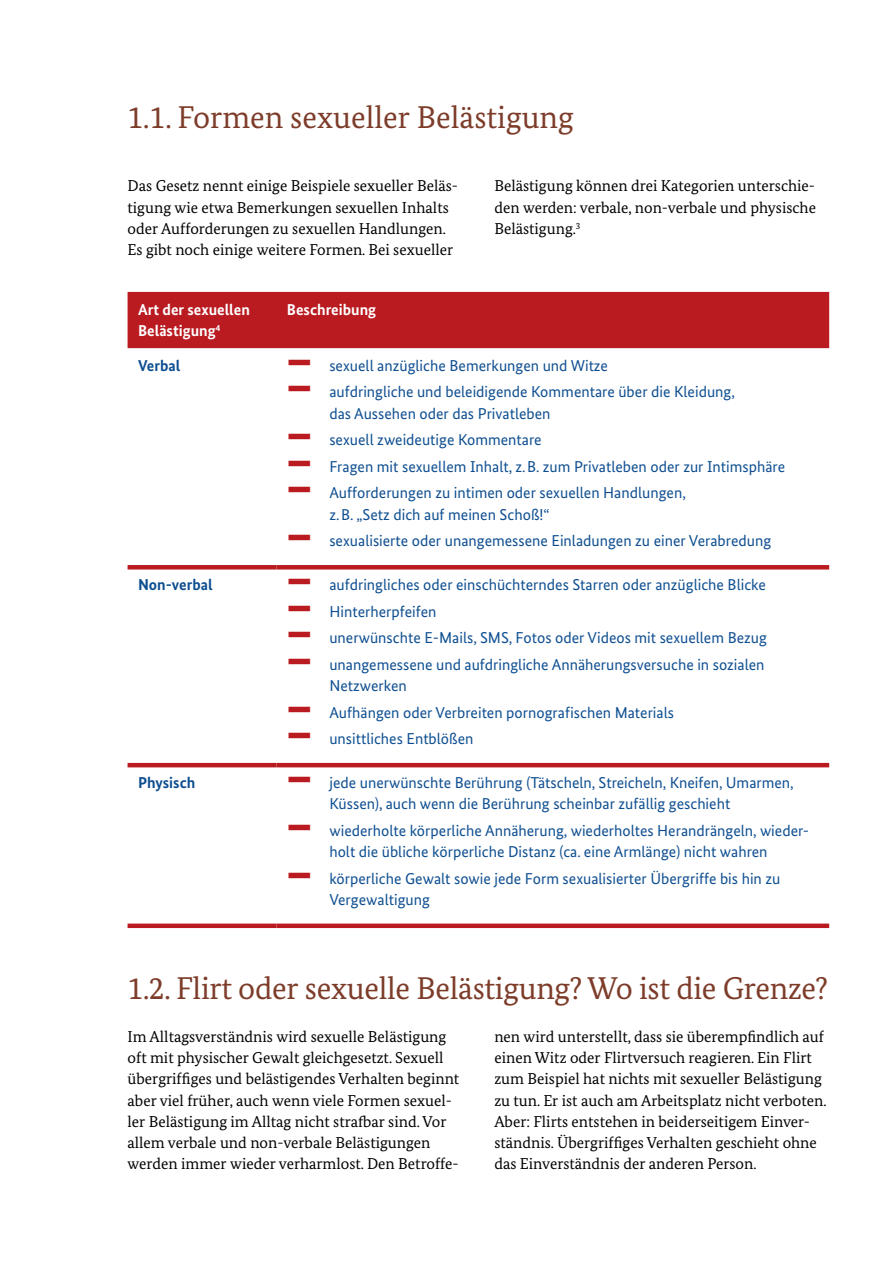
<style>
.page{position:relative;width:893px;height:1263px;background:#fff}
.page>*{position:absolute;margin:0;border:0;box-sizing:border-box;transform-origin:0 0}
.t1{font:700 56.7px "Bundes Sans";color:#ba1b21;scale:.57 1}
.t2{font:31.5px "Bundes Serif";letter-spacing:-.01em;color:#7d3c29}
.t3{font:15.75px/21.3px "Bundes Sans";color:#0f4f91}
.t4{font:15.75px/21.3px "Bundes Serif";color:#000}
.Tabelle_Kopfzeile{font:700 15.75px/21.3px "Bundes Sans";color:#fff}
.Tabelle_Fliesstext{font:700 15.75px "Bundes Sans";color:#0f4f91}
</style>
<div class="page">
<div style="left:128px;top:292px;width:701px;height:56px;background:#ba1b21"></div>
<div style="left:128px;top:923px;width:148px;height:5px;background:#ba1b21"></div>
<div style="left:276px;top:923px;width:553px;height:5px;background:#ba1b21"></div>
<hr style="left:128px;top:565px;width:148px;height:4px;background:#ba1b21">
<hr style="left:276px;top:565px;width:553px;height:4px;background:#ba1b21">
<hr style="left:128px;top:763px;width:148px;height:4px;background:#ba1b21">
<hr style="left:276px;top:763px;width:553px;height:4px;background:#ba1b21">
<h3 class="t2" style="left:128px;top:98px;width:448px">1.1. Formen sexueller Belästigung</h3>
<p class="t4" style="left:128px;top:175px;width:332px">Das Gesetz nennt einige Beispiele sexueller Beläs&shy;tigung wie etwa Bemerkungen sexuellen Inhalts oder Aufforderungen zu sexuellen Handlungen.<br>Es gibt noch einige weitere Formen. Bei sexueller</p>
<p class="t4" style="left:494px;top:175px;width:323px;text-align:justify">Belästigung können drei Kategorien unterschie&shy;den werden: verbale, non-verbale und physische Belästigung.<sup>3</sup></p>
<p class="Tabelle_Kopfzeile" style="left:138px;top:298px;width:113px">Art der sexuellen<br>Belästigung<sup>4</sup></p>
<p class="Tabelle_Kopfzeile" style="left:287px;top:298px;width:91px">Beschreibung</p>
<p class="Tabelle_Fliesstext" style="left:138px;top:356px;width:44px">Verbal</p>
<p class="t1" style="left:287px;top:326px;width:46px">—</p>
<p class="t3" style="left:329px;top:355px;width:280px">sexuell anzügliche Bemerkungen und Witze</p>
<p class="t1" style="left:287px;top:352px;width:46px">—</p>
<p class="t3" style="left:329px;top:381px;width:407px">aufdringliche und beleidigende Kommentare über die Kleidung, das Aussehen oder das Privatleben</p>
<p class="t1" style="left:287px;top:400px;width:46px">—</p>
<p class="t3" style="left:329px;top:429px;width:214px">sexuell zweideutige Kommentare</p>
<p class="t1" style="left:287px;top:427px;width:46px">—</p>
<p class="t3" style="left:329px;top:456px;width:457px">Fragen mit sexuellem Inhalt, z.B. zum Privatleben oder zur Intimsphäre</p>
<p class="t1" style="left:287px;top:453px;width:46px">—</p>
<p class="t3" style="left:329px;top:482px;width:358px">Aufforderungen zu intimen oder sexuellen Handlungen, z.B. „Setz dich auf meinen Schoß!“</p>
<p class="t1" style="left:287px;top:501px;width:46px">—</p>
<p class="t3" style="left:329px;top:530px;width:443px">sexualisierte oder unangemessene Einladungen zu einer Verabredung</p>
<p class="Tabelle_Fliesstext" style="left:138px;top:575px;width:76px">Non-verbal</p>
<p class="t1" style="left:287px;top:545px;width:46px">—</p>
<p class="t3" style="left:329px;top:574px;width:438px">aufdringliches oder einschüchterndes Starren oder anzügliche Blicke</p>
<p class="t1" style="left:287px;top:571px;width:46px">—</p>
<p class="t3" style="left:329px;top:600px;width:109px">Hinterherpfeifen</p>
<p class="t1" style="left:287px;top:598px;width:46px">—</p>
<p class="t3" style="left:329px;top:627px;width:439px">unerwünschte E-Mails, SMS, Fotos oder Videos mit sexuellem Bezug</p>
<p class="t1" style="left:287px;top:625px;width:46px">—</p>
<p class="t3" style="left:329px;top:653px;width:437px">unangemessene und aufdringliche Annäherungsversuche in sozialen<br>Netzwerken</p>
<p class="t1" style="left:287px;top:672px;width:46px">—</p>
<p class="t3" style="left:329px;top:701px;width:346px">Aufhängen oder Verbreiten pornografischen Materials</p>
<p class="t1" style="left:287px;top:699px;width:46px">—</p>
<p class="t3" style="left:329px;top:728px;width:146px">unsittliches Entblößen</p>
<p class="Tabelle_Fliesstext" style="left:138px;top:773px;width:59px">Physisch</p>
<p class="t1" style="left:287px;top:743px;width:46px">—</p>
<p class="t3" style="left:329px;top:772px;width:466px">jede unerwünschte Berührung (Tätscheln, Streicheln, Kneifen, Umarmen,<br>Küssen), auch wenn die Berührung scheinbar zufällig geschieht</p>
<p class="t1" style="left:287px;top:791px;width:46px">—</p>
<p class="t3" style="left:329px;top:819px;width:481px">wiederholte körperliche Annäherung, wiederholtes Herandrängeln, wieder&shy;holt die übliche körperliche Distanz (ca. eine Armlänge) nicht wahren</p>
<p class="t1" style="left:287px;top:838px;width:46px">—</p>
<p class="t3" style="left:329px;top:867px;width:452px">körperliche Gewalt sowie jede Form sexualisierter Übergriffe bis hin zu<br>Vergewaltigung</p>
<h3 class="t2" style="left:128px;top:969px;width:702px">1.2. Flirt oder sexuelle Belästigung? Wo ist die Grenze?</h3>
<p class="t4" style="left:128px;top:1026px;width:333px">Im Alltagsverständnis wird sexuelle Belästigung oft mit physischer Gewalt gleichgesetzt. Sexuell übergriffiges und belästigendes Verhalten beginnt aber viel früher, auch wenn viele Formen sexuel&shy;ler Belästigung im Alltag nicht strafbar sind. Vor allem verbale und non-verbale Belästigungen werden immer wieder verharmlost. Den Betroffe-</p>
<p class="t4" style="left:494px;top:1026px;width:334px">nen wird unterstellt, dass sie überempfindlich auf einen Witz oder Flirtversuch reagieren. Ein Flirt zum Beispiel hat nichts mit sexueller Belästigung zu tun. Er ist auch am Arbeitsplatz nicht verboten.<br>Aber: Flirts entstehen in beiderseitigem Einver&shy;ständnis. Übergriffiges Verhalten geschieht ohne das Einverständnis der anderen Person.</p>
</div>
